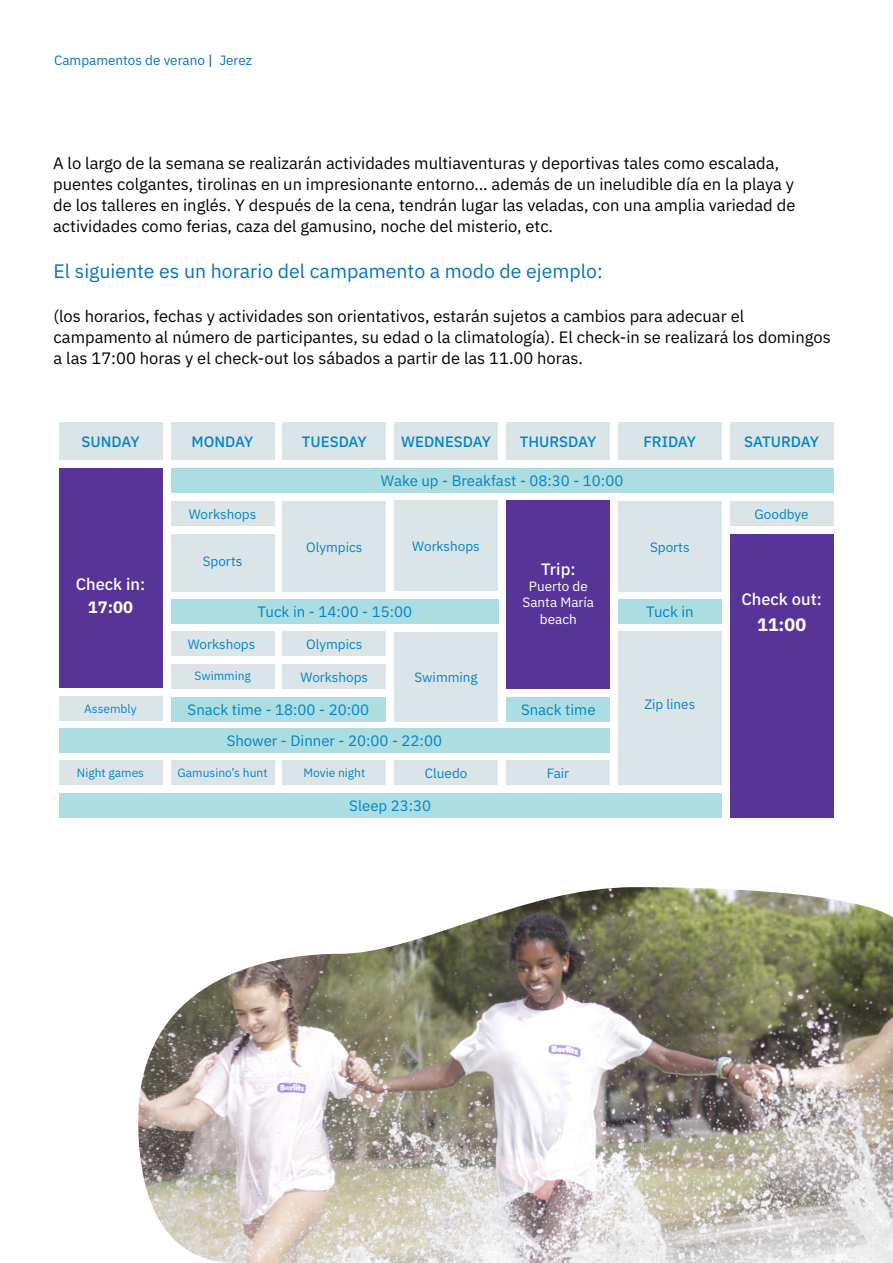
<style>
.page{position:relative;width:893px;height:1263px;background:#fff}
.page>*{position:absolute;margin:0;border:0;box-sizing:border-box;transform-origin:0 0}
.t1{font:19.5px "IBM Plex Sans";color:#0973b9}
.t2{font:700 18px "IBM Plex Sans";color:#fff}
.t3{font:16.5px/21px "IBM Plex Sans";color:#000001}
.t4{font:500 16.5px "IBM Plex Sans";color:#fff}
.t5{font:700 16.5px "IBM Plex Sans";color:#fff}
.t6{font:15px/31.2px "IBM Plex Sans";color:#0084ca}
.t7{font:500 15px "IBM Plex Sans";color:#0084ca}
.t8{font:13.5px "IBM Plex Sans";color:#0084ca}
.t9{font:13.5px "IBM Plex Sans";color:#0973b9}
.t10{font:13.5px/16.4px "IBM Plex Sans";color:#fff;text-align:center}
.t11{font:13.5px "IBM Plex Sans";color:#0083ca}
.t12{font:12px "IBM Plex Sans";color:#0084ca}
.s1{font-weight:500}
</style>
<div class="page">
<div style="left:59px;top:422px;width:103px;height:38px;background:#dbe5e7"></div>
<div style="left:171px;top:422px;width:103px;height:38px;background:#dbe5e7"></div>
<div style="left:283px;top:422px;width:103px;height:38px;background:#dbe5e7"></div>
<div style="left:395px;top:422px;width:103px;height:38px;background:#dbe5e7"></div>
<div style="left:506px;top:422px;width:103px;height:38px;background:#dbe5e7"></div>
<div style="left:618px;top:422px;width:103px;height:38px;background:#dbe5e7"></div>
<div style="left:730px;top:422px;width:103px;height:38px;background:#dbe5e7"></div>
<div style="left:171px;top:501px;width:103px;height:24px;background:#dbe5e7"></div>
<div style="left:283px;top:501px;width:103px;height:91px;background:#dbe5e7"></div>
<div style="left:395px;top:500px;width:103px;height:91px;background:#dbe5e7"></div>
<div style="left:395px;top:632px;width:103px;height:89px;background:#dbe5e7"></div>
<div style="left:618px;top:501px;width:103px;height:91px;background:#dbe5e7"></div>
<div style="left:730px;top:501px;width:103px;height:24px;background:#dbe5e7"></div>
<div style="left:171px;top:534px;width:103px;height:58px;background:#dbe5e7"></div>
<div style="left:171px;top:631px;width:103px;height:25px;background:#dbe5e7"></div>
<div style="left:283px;top:632px;width:103px;height:24px;background:#dbe5e7"></div>
<div style="left:283px;top:664px;width:103px;height:25px;background:#dbe5e7"></div>
<div style="left:618px;top:632px;width:103px;height:153px;background:#dbe5e7"></div>
<div style="left:171px;top:761px;width:103px;height:24px;background:#dbe5e7"></div>
<div style="left:59px;top:761px;width:103px;height:24px;background:#dbe5e7"></div>
<div style="left:283px;top:761px;width:103px;height:24px;background:#dbe5e7"></div>
<div style="left:395px;top:761px;width:103px;height:24px;background:#dbe5e7"></div>
<div style="left:506px;top:761px;width:103px;height:24px;background:#dbe5e7"></div>
<div style="left:171px;top:599px;width:328px;height:24px;background:#acdde0"></div>
<div style="left:171px;top:697px;width:215px;height:24px;background:#acdde0"></div>
<div style="left:171px;top:468px;width:662px;height:25px;background:#acdde0"></div>
<div style="left:618px;top:599px;width:103px;height:24px;background:#acdde0"></div>
<div style="left:59px;top:728px;width:550px;height:24px;background:#acdde0"></div>
<div style="left:59px;top:793px;width:662px;height:25px;background:#acdde0"></div>
<div style="left:59px;top:469px;width:103px;height:219px;background:#593498"></div>
<div style="left:730px;top:534px;width:103px;height:284px;background:#593498"></div>
<div style="left:59px;top:696px;width:103px;height:25px;background:#dbe5e7"></div>
<div style="left:171px;top:664px;width:103px;height:24px;background:#dbe5e7"></div>
<div style="left:507px;top:500px;width:103px;height:188px;background:#593498"></div>
<div style="left:507px;top:697px;width:103px;height:24px;background:#acdde0"></div>
<img style="left:138px;top:887px;width:755px;height:376px">
<p class="t9" style="left:54px;top:49px;width:200px">Campamentos de verano <span class="s1">|</span> Jerez</p>
<p class="t3" style="left:53px;top:151px;width:744px">A lo largo de la semana se realizarán actividades multiaventuras y deportivas tales como escalada, puentes colgantes, tirolinas en un impresionante entorno… además de un ineludible día en la playa y de los talleres en inglés. Y después de la cena, tendrán lugar las veladas, con una amplia variedad de actividades como ferias, caza del gamusino, noche del misterio, etc.</p>
<p class="t1" style="left:54px;top:256px;width:551px">El siguiente es un horario del campamento a modo de ejemplo:</p>
<p class="t3" style="left:54px;top:305px;width:779px">(los horarios, fechas y actividades son orientativos, estarán sujetos a cambios para adecuar el campamento al número de participantes, su edad o la climatología). El check-in se realizará los domingos a las 17:00 horas y el check-out los sábados a partir de las 11.00 horas.</p>
<p class="t7" style="left:82px;top:429px;width:60px">SUNDAY</p>
<p class="t7" style="left:192px;top:429px;width:63px">MONDAY</p>
<p class="t7" style="left:302px;top:429px;width:66px">TUESDAY</p>
<p class="t7" style="left:643px;top:429px;width:54px">FRIDAY</p>
<p class="t7" style="left:401px;top:429px;width:91px">WEDNESDAY</p>
<p class="t7" style="left:520px;top:429px;width:78px">THURSDAY</p>
<p class="t6" style="left:381px;top:464px;width:244px">Wake up - Breakfast - 08:30 - 10:00</p>
<p class="t4" style="left:76px;top:571px;width:71px">Check in:</p>
<p class="t5" style="left:88px;top:593px;width:47px">17:00</p>
<p class="t12" style="left:84px;top:699px;width:54px">Assembly</p>
<p class="t8" style="left:189px;top:504px;width:69px">Workshops</p>
<p class="t11" style="left:203px;top:551px;width:41px">Sports</p>
<p class="t8" style="left:306px;top:537px;width:58px">Olympics</p>
<p class="t8" style="left:412px;top:535px;width:69px">Workshops</p>
<p class="t6" style="left:258px;top:595px;width:156px">Tuck in - 14:00 - 15:00</p>
<p class="t8" style="left:188px;top:634px;width:69px">Workshops</p>
<p class="t12" style="left:195px;top:667px;width:58px">Swimming</p>
<p class="t8" style="left:306px;top:634px;width:58px">Olympics</p>
<p class="t8" style="left:301px;top:667px;width:69px">Workshops</p>
<p class="t8" style="left:414px;top:667px;width:65px">Swimming</p>
<p class="t6" style="left:227px;top:693px;width:217px;text-indent:-39px">Snack time - 18:00 - 20:00<br>Shower - Dinner - 20:00 - 22:00</p>
<p class="t12" style="left:77px;top:764px;width:69px">Night games</p>
<p class="t12" style="left:177px;top:764px;width:92px">Gamusino’s hunt</p>
<p class="t12" style="left:303px;top:764px;width:63px">Movie night</p>
<p class="t8" style="left:425px;top:763px;width:44px">Cluedo</p>
<p class="t6" style="left:349px;top:789px;width:83px">Sleep 23:30</p>
<p class="t4" style="left:541px;top:556px;width:36px">Trip:</p>
<p class="t10" style="left:523px;top:577px;width:73px">Puerto de<br>Santa María beach</p>
<p class="t6" style="left:521px;top:693px;width:76px">Snack time</p>
<p class="t8" style="left:547px;top:763px;width:24px">Fair</p>
<p class="t8" style="left:650px;top:537px;width:41px">Sports</p>
<p class="t6" style="left:646px;top:595px;width:49px">Tuck in</p>
<p class="t8" style="left:644px;top:694px;width:52px">Zip lines</p>
<p class="t7" style="left:744px;top:429px;width:76px">SATURDAY</p>
<p class="t8" style="left:754px;top:504px;width:56px">Goodbye</p>
<p class="t4" style="left:741px;top:587px;width:82px">Check out:</p>
<p class="t2" style="left:757px;top:610px;width:51px">11:00</p>
</div>
